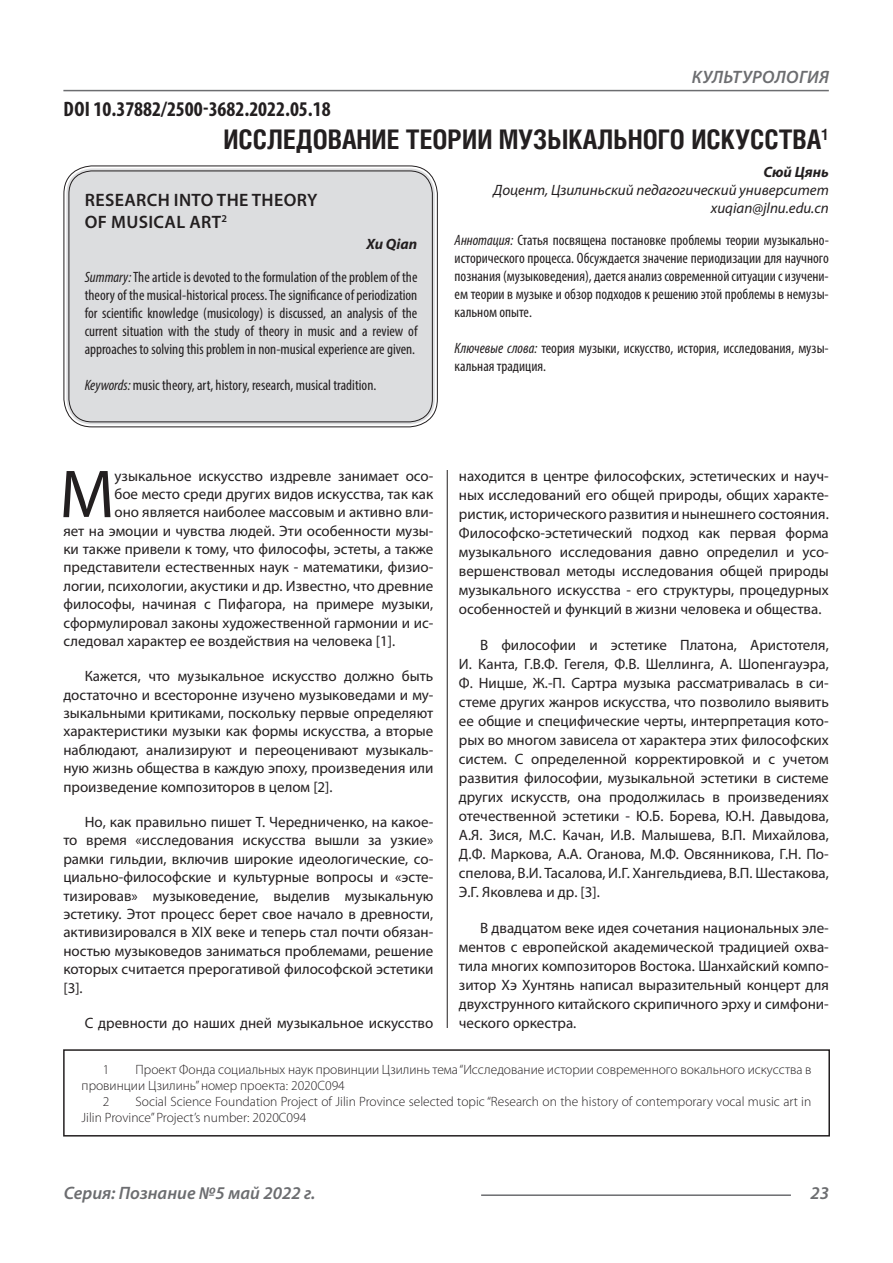
<style>
.page{position:relative;width:893px;height:1263px;background:#fff}
.page>*{position:absolute;margin:0;border:0;box-sizing:border-box;transform-origin:0 0}
.Статья_текст_первый{font:68.4px "Myriad Pro";color:#231f20}
.Статья_название{font:700 27px "Helios Cond C";color:#231f20}
.ДОИ{font:700 condensed 21px "Myriad Pro";color:#231f20}
.Статья_название_англ{font:600 18px/21.6px "Myriad Pro";letter-spacing:.02em;color:#231f20}
.t1{font:italic 600 18px "Myriad Pro";color:#6c6d70}
.t2{font:italic 600 18px "Myriad Pro";letter-spacing:.02em;color:#6c6d70}
.Статья_текст{font:15px/19px "Myriad Pro";color:#231f20;text-align:justify}
.Статья_текст_первый-2{font:15px "Myriad Pro";color:#231f20}
.Статья_аннотация_анг{font:condensed 15px/18px "Myriad Pro";color:#231f20;text-align:justify}
.Статья_аннотация_тек{font:condensed 15px/18px "Myriad Pro";color:#231f20;text-align:justify}
.Статья_автор_инфо{font:italic 15px "Myriad Pro";color:#231f20}
.Статья_автор_инфо-2{font:italic 700 15px "Myriad Pro";color:#231f20}
.Статья_автор_англ{font:italic 700 15px "Myriad Pro";color:#231f20}
.Сноска{font:300 13.5px/16.2px "Myriad Pro";color:#231f20}
.s1{font-style:italic}
</style>
<div class="page">
<hr style="left:447px;top:128px;width:1px;height:1007px;background:#231f20">
<hr style="left:63px;top:90px;width:766px;height:1px;background:#6c6d70">
<hr style="left:481px;top:1194px;width:310px;height:2px;background:#6c6d70">
<div style="left:443px;top:128px;width:10px;height:342px;background:#fff"></div>
<div style="left:66px;top:168px;width:369px;height:256px;background:#dcdddf;border-radius:26px"></div>
<div style="left:63px;top:165px;width:375px;height:262px;border:1px solid #231f20;border-radius:28px"></div>
<div style="left:68px;top:170px;width:365px;height:252px;border:1px solid #231f20;border-radius:23px"></div>
<div style="left:440px;top:1028px;width:10px;height:130px;background:#fff"></div>
<div style="left:63px;top:1049px;width:767px;height:87px;border:2px solid #231f20"></div>
<p class="ДОИ" style="left:64px;top:96px;width:269px">DOI 10.37882/2500-3682.2022.05.18</p>
<p class="t2" style="left:692px;top:66px;width:139px">КУЛЬТУРОЛОГИЯ</p>
<p class="Статья_название" style="left:223px;top:124px;width:607px">ИССЛЕДОВАНИЕ ТЕОРИИ МУЗЫКАЛЬНОГО ИСКУССТВА<sup>1</sup></p>
<p class="Статья_автор_инфо-2" style="left:763px;top:162px;width:67px">Сюй Цянь</p>
<p class="Статья_автор_инфо" style="left:493px;top:180px;width:337px">Доцент, Цзилиньский педагогический университет</p>
<p class="Статья_автор_инфо" style="left:711px;top:198px;width:120px">xuqian@jlnu.edu.cn</p>
<p class="Статья_аннотация_тек" style="left:455px;top:231px;width:376px"><span class="s1">Аннотация:</span> Статья посвящена постановке проблемы теории музыкально&shy;исторического процесса. Обсуждается значение периодизации для научного познания (музыковедения), дается анализ современной ситуации с изучени&shy;ем теории в музыке и обзор подходов к решению этой проблемы в немузы&shy;кальном опыте.</p>
<p class="Статья_аннотация_тек" style="left:455px;top:339px;width:376px"><span class="s1">Ключевые слова:</span> теория музыки, искусство, история, исследования, музы&shy;кальная традиция.</p>
<p class="Статья_название_англ" style="left:85px;top:189px;width:234px">RESEARCH INTO THE THEORY<br>OF MUSICAL ART<sup>2</sup></p>
<p class="Статья_автор_англ" style="left:367px;top:235px;width:52px">Xu Qian</p>
<p class="Статья_аннотация_анг" style="left:85px;top:268px;width:334px"><span class="s1">Summary:</span> The article is devoted to the formulation of the problem of the theory of the musical-historical process. The significance of periodization for scientific knowledge (musicology) is discussed, an analysis of the current situation with the study of theory in music and a review of approaches to solving this problem in non-musical experience are given.</p>
<p class="Статья_аннотация_анг" style="left:85px;top:376px;width:293px"><span class="s1">Keywords:</span> music theory, art, history, research, musical tradition.</p>
<p class="Статья_текст_первый" style="left:59px;top:452px;width:57px">М</p>
<p class="Статья_текст_первый-2" style="left:114px;top:467px;width:320px">узыкальное искусство издревле занимает осо-</p>
<p class="Статья_текст_первый-2" style="left:114px;top:485px;width:320px">бое место среди других видов искусства, так как</p>
<p class="Статья_текст_первый-2" style="left:114px;top:503px;width:320px">оно является наиболее массовым и активно вли-</p>
<p class="Статья_текст_первый-2" style="left:63px;top:521px;width:371px">яет на эмоции и чувства людей. Эти особенности музы-</p>
<p class="Статья_текст_первый-2" style="left:63px;top:540px;width:371px">ки также привели к тому, что философы, эстеты, а также</p>
<p class="Статья_текст_первый-2" style="left:63px;top:558px;width:371px">представители естественных наук - математики, физио-</p>
<p class="Статья_текст_первый-2" style="left:63px;top:576px;width:371px">логии, психологии, акустики и др. Известно, что древние</p>
<p class="Статья_текст_первый-2" style="left:63px;top:595px;width:371px">философы, начиная с Пифагора, на примере музыки,</p>
<p class="Статья_текст_первый-2" style="left:63px;top:613px;width:371px">сформулировал законы художественной гармонии и ис-</p>
<p class="Статья_текст_первый-2" style="left:63px;top:632px;width:333px">следовал характер ее воздействия на человека [1].</p>
<p class="Статья_текст" style="left:63px;top:667px;width:371px;line-height:18.5px;text-indent:21px">Кажется, что музыкальное искусство должно быть достаточно и всесторонне изучено музыковедами и му&shy;зыкальными критиками, поскольку первые определяют характеристики музыки как формы искусства, а вторые наблюдают, анализируют и переоценивают музыкаль&shy;ную жизнь общества в каждую эпоху, произведения или произведение композиторов в целом [2].</p>
<p class="Статья_текст" style="left:63px;top:812px;width:371px;line-height:18.5px;text-indent:21px">Но, как правильно пишет Т. Чередниченко, на какое&shy;то время «исследования искусства вышли за узкие» рамки гильдии, включив широкие идеологические, со&shy;циально-философские и культурные вопросы и «эсте&shy;тизировав» музыковедение, выделив музыкальную эстетику. Этот процесс берет свое начало в древности, активизировался в XIX веке и теперь стал почти обязан&shy;ностью музыковедов заниматься проблемами, решение которых считается прерогативой философской эстетики [3].</p>
<p class="Статья_текст" style="left:85px;top:1013px;width:350px">С древности до наших дней музыкальное искусство</p>
<p class="Статья_текст" style="left:459px;top:466px;width:371px">находится в центре философских, эстетических и науч&shy;ных исследований его общей природы, общих характе&shy;ристик, исторического развития и нынешнего состояния.<br>Философско-эстетический подход как первая форма музыкального исследования давно определил и усо&shy;вершенствовал методы исследования общей природы музыкального искусства - его структуры, процедурных особенностей и функций в жизни человека и общества.</p>
<p class="Статья_текст" style="left:459px;top:635px;width:371px;text-indent:21px">В философии и эстетике Платона, Аристотеля, И. Канта, Г.В.Ф. Гегеля, Ф.В. Шеллинга, А. Шопенгауэра, Ф. Ницше, Ж.-П. Сартра музыка рассматривалась в си&shy;стеме других жанров искусства, что позволило выявить ее общие и специфические черты, интерпретация кото&shy;рых во многом зависела от характера этих философских систем. С определенной корректировкой и с учетом развития философии, музыкальной эстетики в системе других искусств, она продолжилась в произведениях отечественной эстетики - Ю.Б. Борева, Ю.Н. Давыдова, А.Я. Зися, М.С. Качан, И.В. Малышева, В.П. Михайлова, Д.Ф. Маркова, А.А. Оганова, М.Ф. Овсянникова, Г.Н. По&shy;спелова, В.И. Тасалова, И.Г. Хангельдиева, В.П. Шестакова, Э.Г. Яковлева и др. [3].</p>
<p class="Статья_текст" style="left:459px;top:918px;width:371px;text-indent:21px">В двадцатом веке идея сочетания национальных эле&shy;ментов с европейской академической традицией охва&shy;тила многих композиторов Востока. Шанхайский компо&shy;зитор Хэ Хунтянь написал выразительный концерт для двухструнного китайского скрипичного эрху и симфони&shy;ческого оркестра.</p>
<p class="Сноска" style="left:82px;top:1061px;width:731px;text-indent:54px">Проект Фонда социальных наук провинции Цзилинь тема “Исследование истории современного вокального искусства в провинции Цзилинь” номер проекта: 2020C094</p>
<p class="Сноска" style="left:103px;top:1093px;width:8px">2</p>
<p class="Сноска" style="left:103px;top:1061px;width:8px">1</p>
<p class="Сноска" style="left:82px;top:1093px;width:731px;text-indent:54px">Social Science Foundation Project of Jilin Province selected topic “Research on the history of contemporary vocal music art in<br>Jilin Province” Project’s number: 2020C094</p>
<p class="t1" style="left:64px;top:1182px;width:253px">Серия: Познание №5 май 2022 г.</p>
<p class="t1" style="left:810px;top:1182px;width:20px">23</p>
</div>
